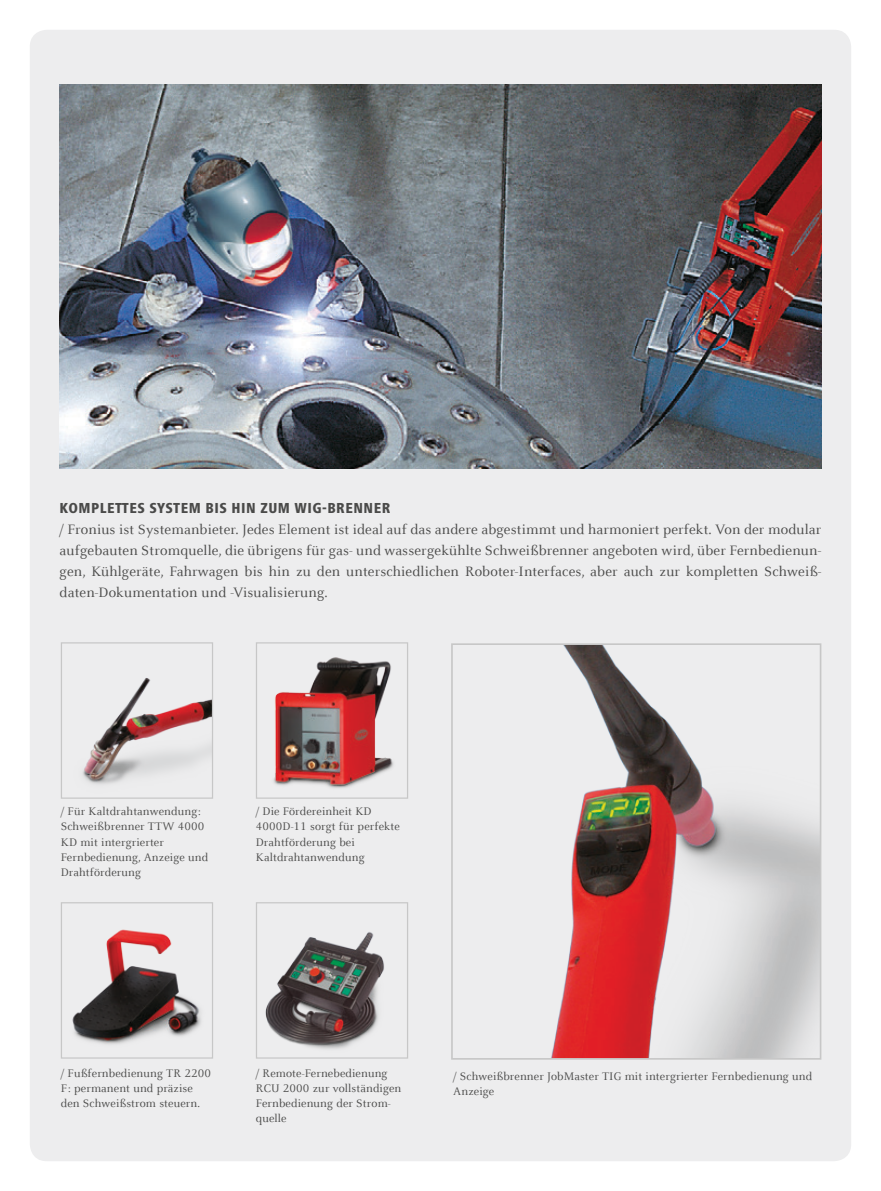
<style>
.page{position:relative;width:881px;height:1191px;background:#fff}
.page>*{position:absolute;margin:0;border:0;box-sizing:border-box;transform-origin:0 0}
.t1{font:15px/21px "Celeste Offc Pro";letter-spacing:.01em;color:#4a4a49;text-align:justify}
.t2{font:800 condensed 15px "Frutiger Next LTW1 G";letter-spacing:.03em;color:#4a4a49}
.t3{font:12.15px/15.1px "Celeste Offc Pro";letter-spacing:.01em;color:#4a4a49}
</style>
<div class="page">
<div style="left:30px;top:30px;width:820px;height:1131px;background:#ededee;border-radius:17px"></div>
<img style="left:551px;top:646px;width:267px;height:410px">
<div style="left:451px;top:643px;width:370px;height:416px;border:2px solid #c7c7c7"></div>
<img style="left:82px;top:678px;width:129px;height:106px">
<div style="left:61px;top:642px;width:152px;height:156px;border:1px solid #c7c7c7"></div>
<img style="left:273px;top:657px;width:121px;height:131px">
<div style="left:256px;top:642px;width:152px;height:156px;border:1px solid #c7c7c7"></div>
<img style="left:72px;top:929px;width:129px;height:116px">
<div style="left:61px;top:902px;width:152px;height:156px;border:1px solid #c7c7c7"></div>
<img style="left:265px;top:932px;width:119px;height:117px">
<div style="left:256px;top:902px;width:152px;height:156px;border:1px solid #c7c7c7"></div>
<img style="left:60px;top:85px;width:761px;height:383px">
<p class="t2" style="left:60px;top:499px;width:332px">KOMPLETTES SYSTEM BIS HIN ZUM WIG-BRENNER</p>
<p class="t1" style="left:60px;top:518px;width:763px">/ Fronius ist Systemanbieter. Jedes Element ist ideal auf das andere abgestimmt und harmoniert perfekt. Von der modular aufgebauten Stromquelle, die übrigens für gas- und wassergekühlte Schweißbrenner angeboten wird, über Fernbedienun&shy;gen, Kühlgeräte, Fahrwagen bis hin zu den unterschiedlichen Roboter-Interfaces, aber auch zur kompletten Schweiß&shy;daten-Dokumentation und -Visualisierung.</p>
<p class="t3" style="left:61px;top:803px;width:149px">/ Für Kaltdrahtanwendung:<br>Schweißbrenner TTW 4000<br>KD mit intergrierter<br>Fernbedienung, Anzeige und<br>Drahtförderung</p>
<p class="t3" style="left:256px;top:803px;width:145px">/ Die Fördereinheit KD<br>4000D-11 sorgt für perfekte<br>Drahtförderung bei<br>Kaltdrahtanwendung</p>
<p class="t3" style="left:61px;top:1065px;width:151px">/ Fußfernbedienung TR 2200<br>F: permanent und präzise den Schweißstrom steuern.</p>
<p class="t3" style="left:256px;top:1065px;width:147px">/ Remote-Fernebedienung<br>RCU 2000 zur vollständigen<br>Fernbedienung der Strom&shy;quelle</p>
<p class="t3" style="left:453px;top:1068px;width:360px">/ Schweißbrenner JobMaster TIG mit intergrierter Fernbedienung und<br>Anzeige</p>
</div>
